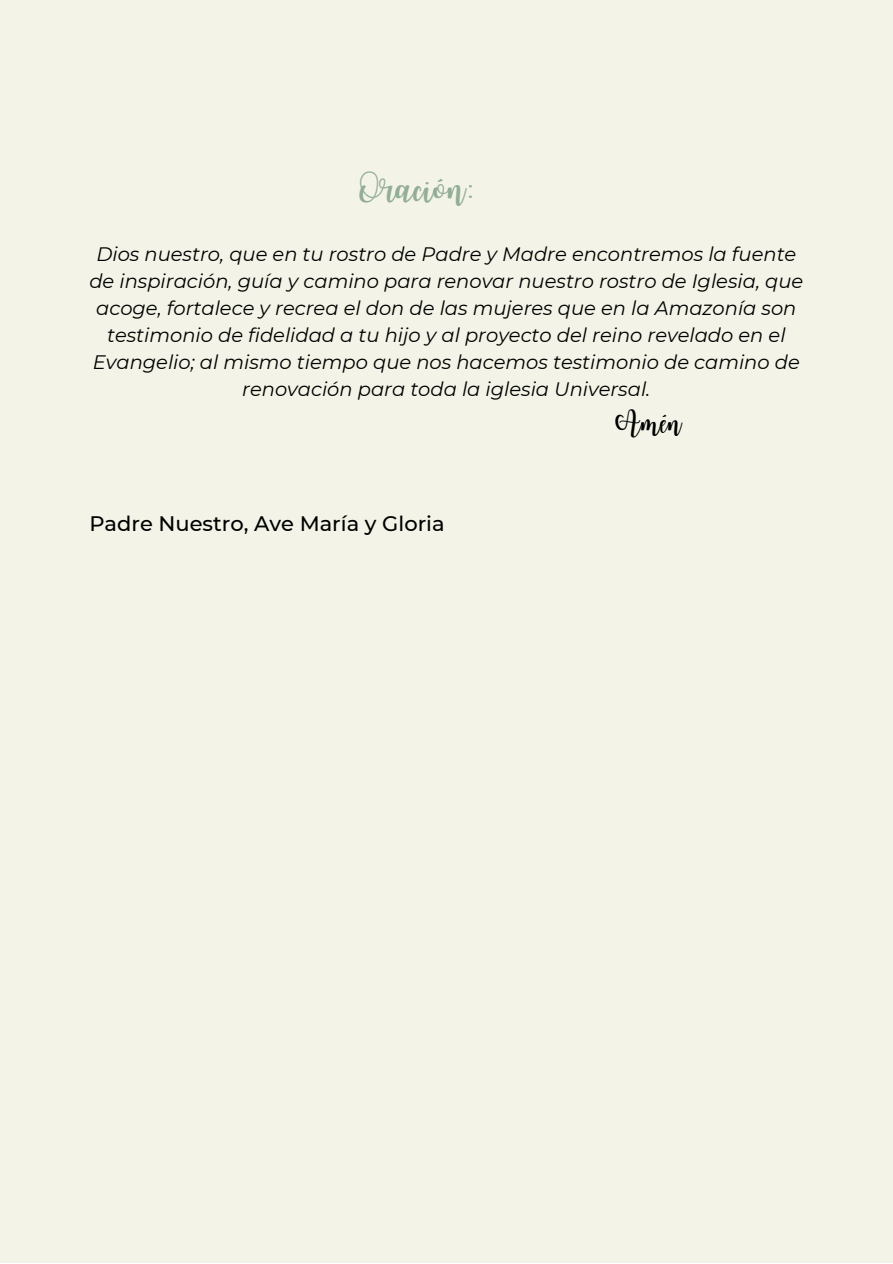
<style>
.page{position:relative;width:893px;height:1264px;background:#fff}
.page>*{position:absolute;margin:0;border:0;box-sizing:border-box;transform-origin:0 0}
.t1{font:30px "Joshico";color:#93ad96}
.t2{font:22.5px "Joshico";color:#000}
.t3{font:500 21px "Montserrat";color:#000}
.t4{font:italic 19.5px/27px "Montserrat";color:#000;text-align:center}
</style>
<div class="page">
<div style="left:0;top:0;width:892px;height:1262px;background:#f3f4e7"></div>
<h1 class="t1" style="left:359px;top:162px;width:118px">Oración:</h1>
<p class="t4" style="left:89px;top:241px;width:715px">Dios nuestro, que en tu rostro de Padre y Madre encontremos la fuente de inspiración, guía y camino para renovar nuestro rostro de Iglesia, que acoge, fortalece y recrea el don de las mujeres que en la Amazonía son testimonio de fidelidad a tu hijo y al proyecto del reino revelado en el Evangelio; al mismo tiempo que nos hacemos testimonio de camino de renovación para toda la iglesia Universal.</p>
<p class="t2" style="left:615px;top:403px;width:67px">Amén</p>
<p class="t3" style="left:89px;top:511px;width:357px">Padre Nuestro, Ave María y Gloria</p>
</div>
